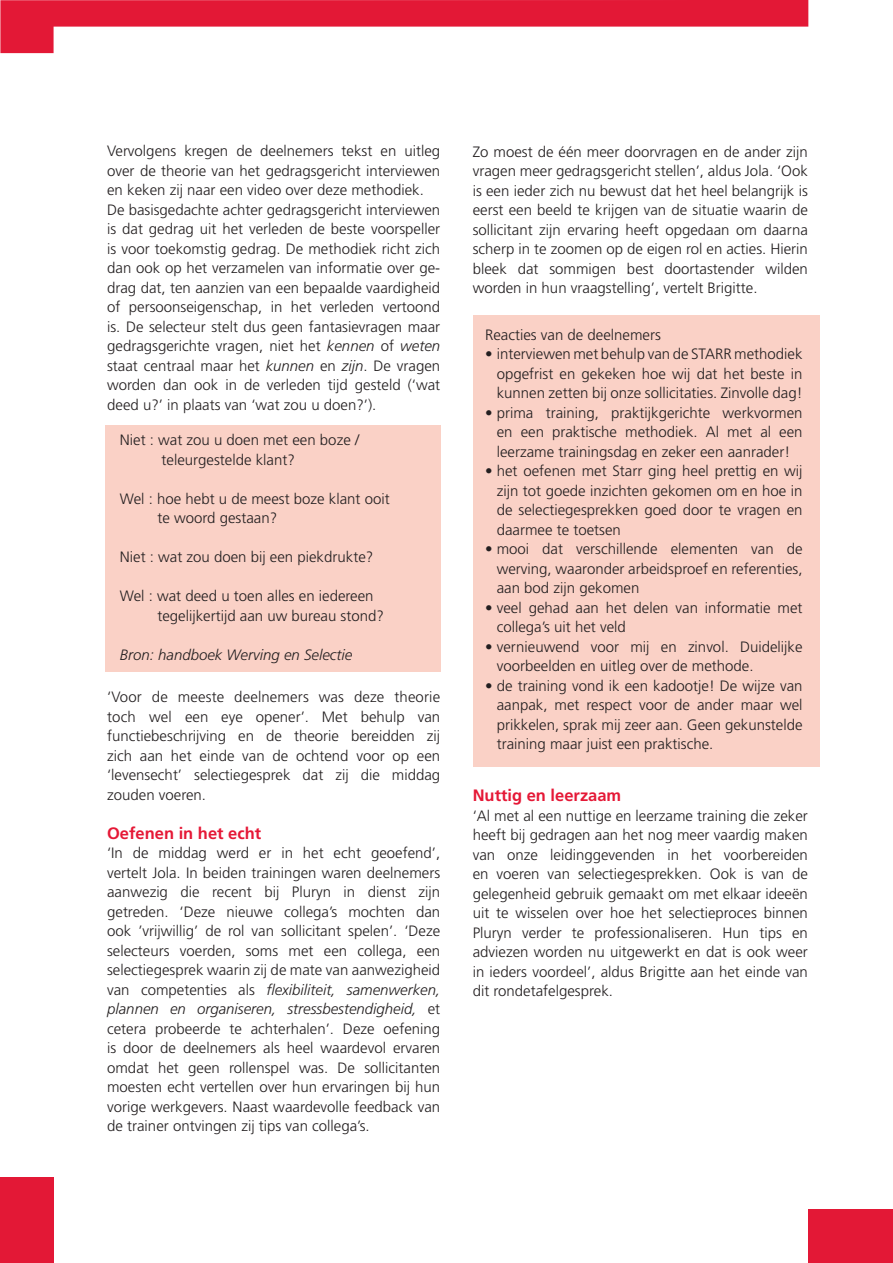
<style>
.page{position:relative;width:893px;height:1263px;background:#fff}
.page>*{position:absolute;margin:0;border:0;box-sizing:border-box;transform-origin:0 0}
.t1{font:700 16.5px "Frutiger";color:#e51836}
.t2{font:300 15px/19.5px "Frutiger";color:#231f20;text-align:justify}
.t3{font:italic 300 15px "Frutiger";color:#231f20}
.s1{font-style:italic}
</style>
<div class="page">
<svg style="left:0;top:0;width:808px;height:53px"></svg>
<div style="left:0;top:1178px;width:54px;height:85px;background:#e31836"></div>
<div style="left:808px;top:1210px;width:85px;height:53px;background:#e31836"></div>
<div style="left:105px;top:425px;width:335px;height:246px;background:#fad1c6"></div>
<div style="left:473px;top:316px;width:346px;height:451px;background:#fad1c6"></div>
<p class="t2" style="left:107px;top:141px;width:335px">Vervolgens kregen de deelnemers tekst en uitleg over de theorie van het gedragsgericht interviewen en keken zij naar een video over deze methodiek.</p>
<p class="t2" style="left:107px;top:200px;width:335px">De basisgedachte achter gedragsgericht interviewen is dat gedrag uit het verleden de beste voorspeller is voor toekomstig gedrag. De methodiek richt zich dan ook op het verzamelen van informatie over ge&shy;drag dat, ten aanzien van een bepaalde vaardigheid of persoonseigenschap, in het verleden vertoond is. De selecteur stelt dus geen fantasievragen maar gedragsgerichte vragen, niet het <span class="s1">kennen</span> of <span class="s1">weten </span>staat centraal maar het <span class="s1">kunnen</span> en <span class="s1">zijn</span>. De vragen worden dan ook in de verleden tijd gesteld (‘wat deed u?’ in plaats van ‘wat zou u doen?’).</p>
<p class="t2" style="left:120px;top:430px;width:241px">Niet : wat zou u doen met een boze /</p>
<p class="t2" style="left:162px;top:450px;width:135px">teleurgestelde klant?</p>
<p class="t2" style="left:120px;top:489px;width:271px">Wel : hoe hebt u de meest boze klant ooit</p>
<p class="t2" style="left:157px;top:508px;width:121px">te woord gestaan?</p>
<p class="t2" style="left:120px;top:547px;width:255px">Niet : wat zou doen bij een piekdrukte?</p>
<p class="t2" style="left:120px;top:586px;width:255px">Wel : wat deed u toen alles en iedereen</p>
<p class="t2" style="left:157px;top:606px;width:228px">tegelijkertijd aan uw bureau stond?</p>
<p class="t3" style="left:120px;top:646px;width:234px">Bron: handboek Werving en Selectie</p>
<p class="t2" style="left:107px;top:687px;width:335px">‘Voor de meeste deelnemers was deze theorie toch wel een eye opener’. Met behulp van functiebeschrijving en de theorie bereidden zij zich aan het einde van de ochtend voor op een ‘levensecht’ selectiegesprek dat zij die middag zouden voeren.</p>
<p class="t1" style="left:107px;top:823px;width:156px">Oefenen in het echt</p>
<p class="t2" style="left:107px;top:843px;width:335px">‘In de middag werd er in het echt geoefend’, vertelt Jola. In beiden trainingen waren deelnemers aanwezig die recent bij Pluryn in dienst zijn getreden. ‘Deze nieuwe collega’s mochten dan ook ’vrijwillig’ de rol van sollicitant spelen’. ‘Deze selecteurs voerden, soms met een collega, een selectiegesprek waarin zij de mate van aanwezigheid van competenties als <span class="s1">flexibiliteit, samenwerken, plannen en organiseren, stressbestendigheid,</span> et cetera probeerde te achterhalen’. Deze oefening is door de deelnemers als heel waardevol ervaren omdat het geen rollenspel was. De sollicitanten moesten echt vertellen over hun ervaringen bij hun vorige werkgevers. Naast waardevolle feedback van de trainer ontvingen zij tips van collega’s.</p>
<p class="t2" style="left:473px;top:142px;width:337px">Zo moest de één meer doorvragen en de ander zijn vragen meer gedragsgericht stellen’, aldus Jola. ‘Ook is een ieder zich nu bewust dat het heel belangrijk is eerst een beeld te krijgen van de situatie waarin de sollicitant zijn ervaring heeft opgedaan om daarna scherp in te zoomen op de eigen rol en acties. Hierin bleek dat sommigen best doortastender wilden worden in hun vraagstelling’, vertelt Brigitte.</p>
<p class="t2" style="left:485px;top:325px;width:177px">Reacties van de deelnemers</p>
<p class="t2" style="left:497px;top:345px;width:307px;text-indent:-12px">• interviewen met behulp van de STARR methodiek opgefrist en gekeken hoe wij dat het beste in kunnen zetten bij onze sollicitaties. Zinvolle dag!</p>
<p class="t2" style="left:497px;top:403px;width:307px;text-indent:-12px">• prima training, praktijkgerichte werkvormen en een praktische methodiek. Al met al een leerzame trainingsdag en zeker een aanrader!</p>
<p class="t2" style="left:497px;top:462px;width:307px;text-indent:-12px">• het oefenen met Starr ging heel prettig en wij zijn tot goede inzichten gekomen om en hoe in de selectiegesprekken goed door te vragen en daarmee te toetsen</p>
<p class="t2" style="left:497px;top:540px;width:307px;text-indent:-12px">• mooi dat verschillende elementen van de werving, waaronder arbeidsproef en referenties, aan bod zijn gekomen</p>
<p class="t2" style="left:497px;top:598px;width:307px;text-indent:-12px">• veel gehad aan het delen van informatie met collega’s uit het veld</p>
<p class="t2" style="left:497px;top:637px;width:307px;text-indent:-12px">• vernieuwend voor mij en zinvol. Duidelijke voorbeelden en uitleg over de methode.</p>
<p class="t2" style="left:497px;top:676px;width:307px;text-indent:-12px">• de training vond ik een kadootje! De wijze van aanpak, met respect voor de ander maar wel prikkelen, sprak mij zeer aan. Geen gekunstelde training maar juist een praktische.</p>
<p class="t1" style="left:473px;top:786px;width:150px">Nuttig en leerzaam</p>
<p class="t2" style="left:473px;top:806px;width:337px">‘Al met al een nuttige en leerzame training die zeker heeft bij gedragen aan het nog meer vaardig maken van onze leidinggevenden in het voorbereiden en voeren van selectiegesprekken. Ook is van de gelegenheid gebruik gemaakt om met elkaar ideeën uit te wisselen over hoe het selectieproces binnen Pluryn verder te professionaliseren. Hun tips en adviezen worden nu uitgewerkt en dat is ook weer in ieders voordeel’, aldus Brigitte aan het einde van dit rondetafelgesprek.</p>
</div>
